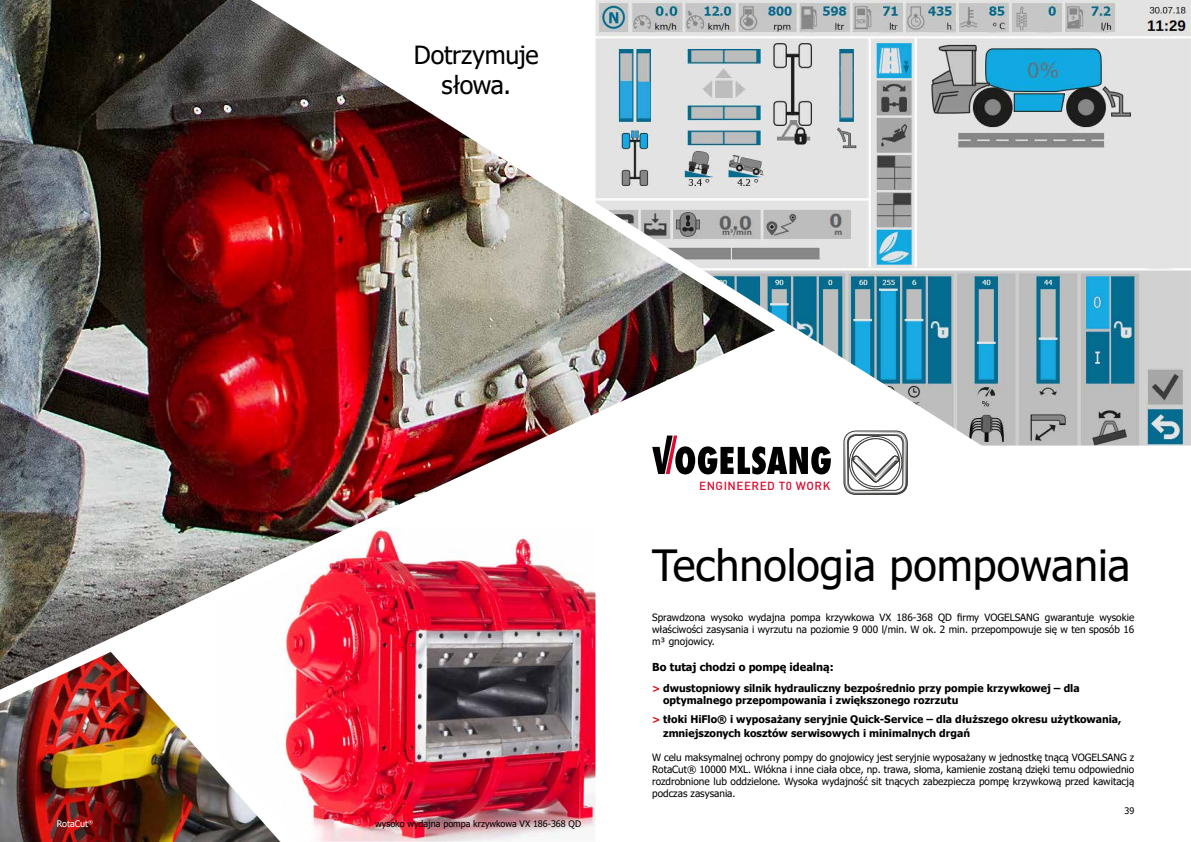
<style>
.page{position:relative;width:1191px;height:842px;background:#fff}
.page>*{position:absolute;margin:0;border:0;box-sizing:border-box;transform-origin:0 0}
.t1{font:43px "Tahoma";color:#000}
.t2{font:25px/30px "Tahoma";letter-spacing:-.01em;color:#000;text-align:center}
.t3{font:500 11.6px "DINOT";letter-spacing:.045em;color:#dd0b2f}
.t4{font:700 11px "Tahoma";color:#000}
.t5{font:700 10.5px/12.6px "Tahoma";color:#000}
.t6{font:10px/12px "Tahoma";color:#000;text-align:justify}
.t7{font:9px "Tahoma";color:#000}
.t8{font:9px "Tahoma";color:#fff}
.t9{font:5.2px "Tahoma";color:#fff}
.s1{font-size:10px;color:#dc0814}
</style>
<div class="page">
<img style="left:280px;top:690px;width:315px;height:152px">
<img style="left:0;top:0;width:596px;height:690px">
<img style="left:0;top:652px;width:280px;height:190px">
<img style="left:595px;top:0;width:596px;height:446px">
<svg style="left:652px;top:435px;width:179px;height:39px"></svg>
<svg style="left:844px;top:431px;width:63px;height:63px"></svg>
<h2 class="t2" style="left:414px;top:42px;width:126px">Dotrzymuje słowa.</h2>
<p class="t8" style="left:57px;top:818px;width:33px">RotaCut</p>
<p class="t7" style="left:375px;top:818px;width:207px">wysoko wydajna pompa krzywkowa VX 186-368 QD</p>
<p class="t9" style="left:88px;top:819px;width:6px">®</p>
<p class="t3" style="left:699px;top:479px;width:133px">ENGINEERED T0 WORK</p>
<h1 class="t1" style="left:652px;top:537px;width:480px">Technologia pompowania</h1>
<p class="t6" style="left:652px;top:612px;width:483px">Sprawdzona wysoko wydajna pompa krzywkowa VX 186-368 QD firmy VOGELSANG gwarantuje wysokie właściwości zasysania i wyrzutu na poziomie 9 000 l/min. W ok. 2 min. przepompowuje się w ten sposób 16 m³ gnojowicy.</p>
<p class="t4" style="left:652px;top:659px;width:183px">Bo tutaj chodzi o pompę idealną:</p>
<p class="t5" style="left:663px;top:682px;width:418px;text-indent:-11px"><span class="s1">&gt;</span> dwustopniowy silnik hydrauliczny bezpośrednio przy pompie krzywkowej – dla optymalnego przepompowania i zwiększonego rozrzutu</p>
<p class="t5" style="left:663px;top:712px;width:460px;line-height:14px;text-indent:-11px"><span class="s1">&gt;</span> tłoki HiFlo® i wyposażany seryjnie Quick-Service – dla dłuższego okresu użytkowania, zmniejszonych kosztów serwisowych i minimalnych drgań</p>
<p class="t6" style="left:652px;top:751px;width:483px">W celu maksymalnej ochrony pompy do gnojowicy jest seryjnie wyposażany w jednostkę tnącą VOGELSANG z RotaCut® 10000 MXL. Włókna i inne ciała obce, np. trawa, słoma, kamienie zostaną dzięki temu odpowiednio rozdrobnione lub oddzielone. Wysoka wydajność sit tnących zabezpiecza pompę krzywkową przed kawitacją podczas zasysania.</p>
<p class="t7" style="left:1124px;top:804px;width:11px">39</p>
</div>
